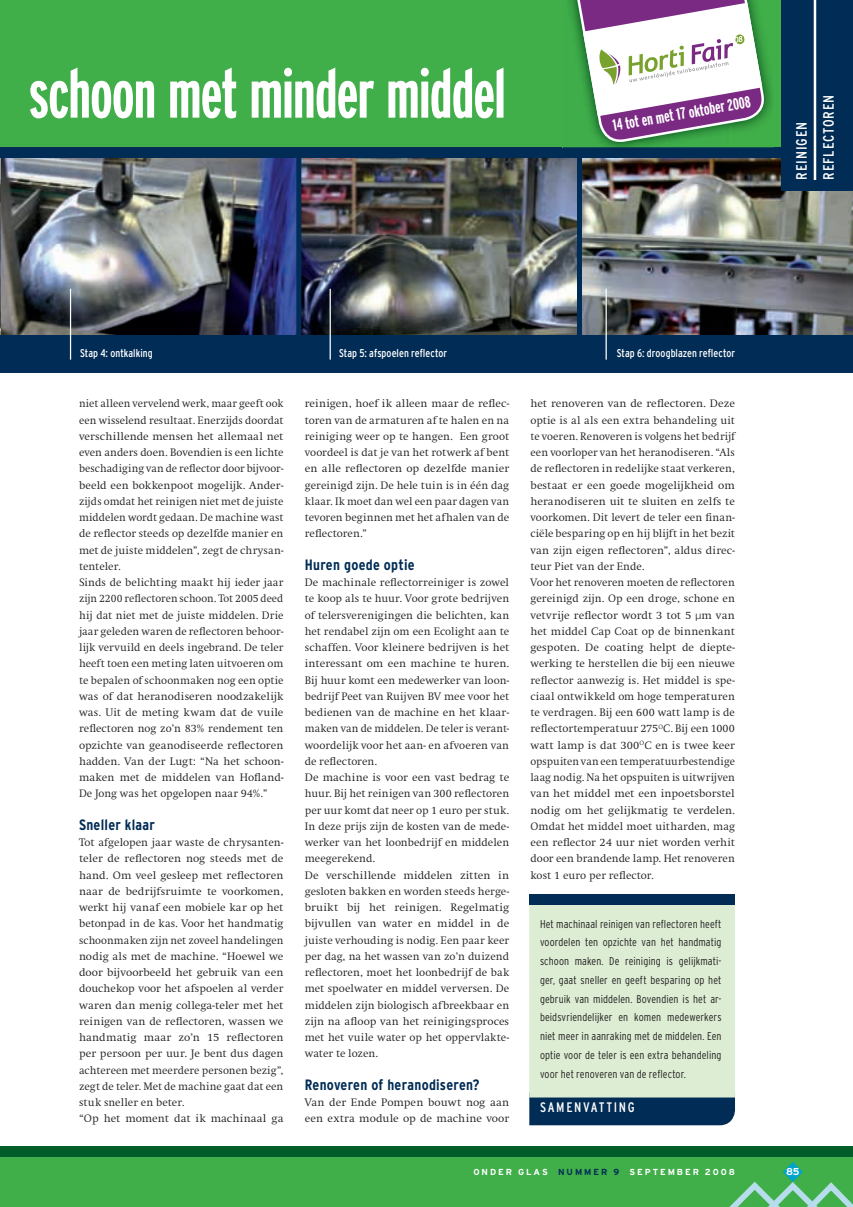
<style>
.page{position:relative;width:853px;height:1207px;background:#fff}
.page>*{position:absolute;margin:0;border:0;box-sizing:border-box;transform-origin:0 0}
.t1{font:700 extra-condensed 68.75px "Interstate";letter-spacing:-.015em;color:#fff;scale:.94 1}
.t2{font:700 extra-condensed 16.25px "Interstate";color:#fff}
.t3{font:700 condensed 15px "Interstate";letter-spacing:.02em;color:#002c55}
.t4{font:condensed 15px/27.1px "Interstate";letter-spacing:.06em;color:#fff}
.t5{font:condensed 13.75px "Interstate";letter-spacing:.12em;color:#fff}
.t6{font:300 11.25px/16.2px "Swift";letter-spacing:.01em;color:#231f20}
.t7{font:300 condensed 11.25px/18.8px "Interstate";letter-spacing:.005em;color:#231f20;text-align:justify}
.t8{font:condensed 11.25px "Interstate";letter-spacing:.005em;color:#fff}
.t9{font:700 10px "Interstate";color:#fff}
.t10{font:700 8.75px "Interstate";letter-spacing:.22em;color:#fff}
.s1{color:#002c55}
</style>
<div class="page">
<div style="left:0;top:1146px;width:852px;height:61px;background:#40ae49"></div>
<div style="left:0;top:0;width:852px;height:184px;background:#40ae49"></div>
<div style="left:0;top:1146px;width:852px;height:10px;background:#005d29"></div>
<img style="left:0;top:158px;width:1px;height:178px">
<img style="left:1px;top:158px;width:295px;height:178px">
<img style="left:301px;top:158px;width:276px;height:178px">
<img style="left:582px;top:158px;width:270px;height:178px">
<div style="left:781px;top:0;width:71px;height:191px;background:#002c55"></div>
<hr style="left:813px;top:0;width:3px;height:180px;background:#fff">
<svg style="left:529px;top:1091px;width:206px;height:35px;background:#0c365d"></svg>
<div style="left:529px;top:904px;width:205px;height:193px;background:#ddedd4"></div>
<div style="left:529px;top:894px;width:206px;height:10px;background:#002c55"></div>
<div style="left:0;top:147px;width:786px;height:11px;background:#002c55"></div>
<div style="left:0;top:336px;width:852px;height:37px;background:#002c55"></div>
<div style="left:296px;top:148px;width:5px;height:216px;background:#002c55"></div>
<div style="left:577px;top:148px;width:5px;height:216px;background:#002c55"></div>
<hr style="left:70px;top:289px;width:1px;height:71px;background:#fff">
<hr style="left:329px;top:289px;width:2px;height:71px;background:#fff">
<hr style="left:605px;top:289px;width:1px;height:71px;background:#fff">
<img style="left:563px;top:0;width:210px;height:148px">
<svg style="left:574px;top:0;width:191px;height:148px;background:#abadae"></svg>
<svg style="left:729px;top:1162px;width:124px;height:45px"></svg>
<h1 class="t1" style="left:29px;top:56px;width:509px">schoon met minder middel</h1>
<h2 class="t2" style="left:611px;top:117px;width:141px;rotate:-10deg">14 tot en met 17 oktober 2008</h2>
<h3 class="t4" style="left:787px;top:180px;width:87px;rotate:-90deg">REINIGEN<br>REFLECTOREN</h3>
<p class="t8" style="left:80px;top:346px;width:74px">Stap 4: ontkalking</p>
<p class="t8" style="left:339px;top:346px;width:110px">Stap 5: afspoelen reflector</p>
<p class="t8" style="left:616px;top:346px;width:120px">Stap 6: droogblazen reflector</p>
<p class="t6" style="left:79px;top:396px;width:206px">niet alleen vervelend werk, maar geeft ook een wisselend resultaat. Enerzijds doordat verschillende mensen het allemaal net even anders doen. Bovendien is een lichte beschadiging van de reflector door bijvoor&shy;beeld een bokkenpoot mogelijk. Ander&shy;zijds omdat het reinigen niet met de juiste middelen wordt gedaan. De machine wast de reflector steeds op dezelfde manier en met de juiste middelen”, zegt de chrysan&shy;tenteler.<br>Sinds de belichting maakt hij ieder jaar zijn 2200 reflectoren schoon. Tot 2005 deed hij dat niet met de juiste middelen. Drie jaar geleden waren de reflectoren behoor&shy;lijk vervuild en deels ingebrand. De teler heeft toen een meting laten uitvoeren om te bepalen of schoonmaken nog een optie was of dat heranodiseren noodzakelijk was. Uit de meting kwam dat de vuile reflectoren nog zo’n 83% rendement ten opzichte van geanodiseerde reflectoren hadden. Van der Lugt: “Na het schoon&shy;maken met de middelen van Hofland-De Jong was het opgelopen naar 94%.”</p>
<h3 class="t3" style="left:79px;top:816px;width:77px">Sneller klaar</h3>
<p class="t6" style="left:79px;top:834px;width:206px">Tot afgelopen jaar waste de chrysanten&shy;teler de reflectoren nog steeds met de hand. Om veel gesleep met reflectoren naar de bedrijfsruimte te voorkomen, werkt hij vanaf een mobiele kar op het betonpad in de kas. Voor het handmatig schoonmaken zijn net zoveel handelingen nodig als met de machine. “Hoewel we door bijvoorbeeld het gebruik van een douchekop voor het afspoelen al verder waren dan menig collega-teler met het reinigen van de reflectoren, wassen we handmatig maar zo’n 15 reflectoren per persoon per uur. Je bent dus dagen achtereen met meerdere personen bezig”, zegt de teler. Met de machine gaat dat een stuk sneller en beter.<br>“Op het moment dat ik machinaal ga</p>
<p class="t6" style="left:305px;top:396px;width:206px;text-align:justify">reinigen, hoef ik alleen maar de reflec&shy;toren van de armaturen af te halen en na reiniging weer op te hangen. Een groot voordeel is dat je van het rotwerk af bent en alle reflectoren op dezelfde manier gereinigd zijn. De hele tuin is in één dag klaar. Ik moet dan wel een paar dagen van tevoren beginnen met het afhalen van de reflectoren.”</p>
<h3 class="t3" style="left:305px;top:556px;width:111px">Huren goede optie</h3>
<p class="t6" style="left:305px;top:574px;width:206px">De machinale reflectorreiniger is zowel te koop als te huur. Voor grote bedrijven of telersverenigingen die belichten, kan het rendabel zijn om een Ecolight aan te schaffen. Voor kleinere bedrijven is het interessant om een machine te huren.<br>Bij huur komt een medewerker van loon&shy;bedrijf Peet van Ruijven BV mee voor het bedienen van de machine en het klaar&shy;maken van de middelen. De teler is verant&shy;woordelijk voor het aan- en afvoeren van de reflectoren.<br>De machine is voor een vast bedrag te huur. Bij het reinigen van 300 reflectoren per uur komt dat neer op 1 euro per stuk.<br>In deze prijs zijn de kosten van de mede&shy;werker van het loonbedrijf en middelen meegerekend.<br>De verschillende middelen zitten in gesloten bakken en worden steeds herge&shy;bruikt bij het reinigen. Regelmatig bijvullen van water en middel in de juiste verhouding is nodig. Een paar keer per dag, na het wassen van zo’n duizend reflectoren, moet het loonbedrijf de bak met spoelwater en middel verversen. De middelen zijn biologisch afbreekbaar en zijn na afloop van het reinigingsproces met het vuile water op het oppervlakte&shy;water te lozen.</p>
<h3 class="t3" style="left:305px;top:1076px;width:176px">Renoveren of heranodiseren?</h3>
<p class="t6" style="left:305px;top:1094px;width:206px">Van der Ende Pompen bouwt nog aan een extra module op de machine voor</p>
<p class="t6" style="left:530px;top:396px;width:206px">het renoveren van de reflectoren. Deze optie is al als een extra behandeling uit te voeren. Renoveren is volgens het bedrijf een voorloper van het heranodiseren. “Als de reflectoren in redelijke staat verkeren, bestaat er een goede mogelijkheid om heranodiseren uit te sluiten en zelfs te voorkomen. Dit levert de teler een finan&shy;ciële besparing op en hij blijft in het bezit van zijn eigen reflectoren”, aldus direc&shy;teur Piet van der Ende.<br>Voor het renoveren moeten de reflectoren gereinigd zijn. Op een droge, schone en vetvrije reflector wordt 3 tot 5 µm van het middel Cap Coat op de binnenkant gespoten. De coating helpt de diepte&shy;werking te herstellen die bij een nieuwe reflector aanwezig is. Het middel is spe&shy;ciaal ontwikkeld om hoge temperaturen te verdragen. Bij een 600 watt lamp is de reflectortemperatuur 275<sup>O</sup>C. Bij een 1000 watt lamp is dat 300<sup>O</sup>C en is twee keer opspuiten van een temperatuurbestendige laag nodig. Na het opspuiten is uitwrijven van het middel met een inpoetsborstel nodig om het gelijkmatig te verdelen.<br>Omdat het middel moet uitharden, mag een reflector 24 uur niet worden verhit door een brandende lamp. Het renoveren kost 1 euro per reflector.</p>
<p class="t7" style="left:540px;top:914px;width:183px">Het machinaal reinigen van reflectoren heeft voordelen ten opzichte van het handmatig schoon maken. De reiniging is gelijkmati&shy;ger, gaat sneller en geeft besparing op het gebruik van middelen. Bovendien is het ar&shy;beidsvriendelijker en komen medewerkers niet meer in aanraking met de middelen. Een optie voor de teler is een extra behandeling voor het renoveren van de reflector.</p>
<p class="t5" style="left:540px;top:1099px;width:96px">SAMENVATTING</p>
<p class="t10" style="left:473px;top:1167px;width:263px">ONDER GLAS <span class="s1">NUMMER 9</span> SEPTEMBER 2008</p>
<p class="t9" style="left:786px;top:1166px;width:15px">85</p>
</div>
